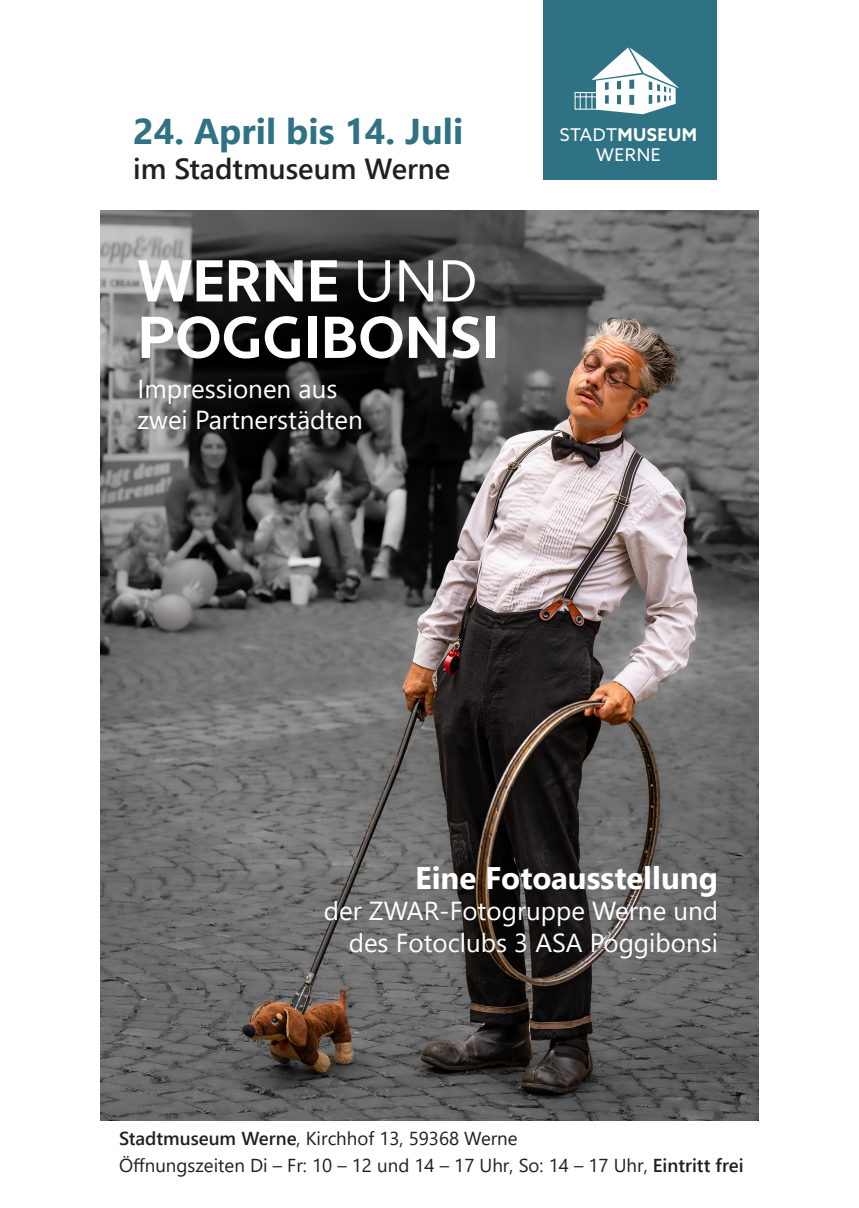
<style>
.page{position:relative;width:859px;height:1208px;background:#fff}
.page>*{position:absolute;margin:0;border:0;box-sizing:border-box;transform-origin:0 0}
.t1{font:700 58.8px/56.4px "Apertura";color:#fff}
.t2{font:700 35.9px "Segoe UI";color:#2f7283}
.t3{font:700 31.2px "Segoe UI";color:#fff}
.t4{font:600 29px "Segoe UI";color:#231f20}
.t5{font:26px/30.6px "Segoe UI";color:#fff}
.t6{font:18.7px/27px "Segoe UI";color:#231f20}
.t7{font:17.6px/20.3px "Azo Sans";letter-spacing:.03em;color:#fff;text-align:center}
.s1{font-weight:400}
.s2{font-weight:700}
.s3{font-weight:600}
</style>
<div class="page">
<img style="left:101px;top:210px;width:657px;height:910px">
<div style="left:543px;top:0;width:173px;height:179px;background:#2f7283"></div>
<svg style="left:575px;top:47px;width:104px;height:67px"></svg>
<h2 class="t2" style="left:133px;top:97px;width:331px">24. April bis 14. Juli</h2>
<h3 class="t4" style="left:133px;top:141px;width:318px">im Stadtmuseum Werne</h3>
<h1 class="t1" style="left:137px;top:255px;width:363px">WERNE <span class="s1">UND<br></span>POGGIBONSI</h1>
<h3 class="t5" style="left:137px;top:371px;width:227px">Impressionen aus zwei Partnerstädten</h3>
<p class="t7" style="left:560px;top:124px;width:139px">STADT<span class="s2">MUSEUM<br></span>WERNE</p>
<h3 class="t3" style="left:415px;top:848px;width:304px">Eine Fotoausstellung</h3>
<h3 class="t5" style="left:324px;top:893px;width:396px;line-height:31.2px;text-align:right">der ZWAR-Fotogruppe Werne und des Fotoclubs 3 ASA Poggibonsi</h3>
<p class="t6" style="left:119px;top:1123px;width:626px"><span class="s3">Stadtmuseum Werne</span>, Kirchhof 13, 59368 Werne<br>Öffnungszeiten Di – Fr: 10 – 12 und 14 – 17 Uhr, So: 14 – 17 Uhr, <span class="s3">Eintritt frei</span></p>
</div>
